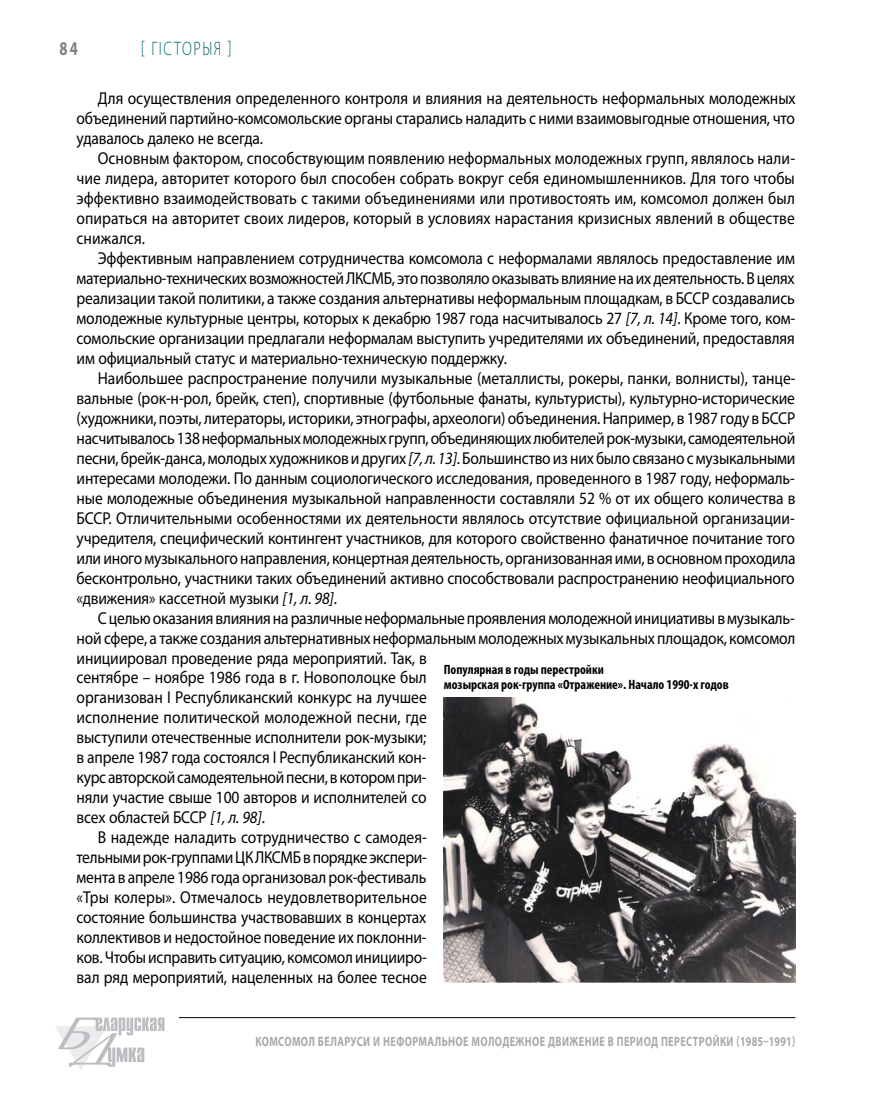
<style>
.page{position:relative;width:872px;height:1106px;background:#fff}
.page>*{position:absolute;margin:0;border:0;box-sizing:border-box;transform-origin:0 0}
.t1{font:300 19.5px "Myriad Pro";color:#00636d;scale:.75 1}
.t2{font:700 19.5px "Myriad Pro";color:#808285;scale:.75 1}
.t3{font:17.25px/20px "Myriad Pro";letter-spacing:-.01em;color:#000;text-align:justify;scale:.9 1}
.t4{font:700 13.5px "Myriad Pro";letter-spacing:.04em;color:#a7a9ac;scale:.75 1}
.t5{font:700 condensed 13.5px/15px "Myriad Pro";color:#000}
.s1{font-style:italic}
</style>
<div class="page">
<hr style="left:179px;top:1017px;width:616px;height:1px;background:#000">
<svg style="left:55px;top:1017px;width:109px;height:53px"></svg>
<img style="left:444px;top:697px;width:352px;height:285px">
<p class="t1" style="left:141px;top:38px;width:123px">[ Гісторыя ]</p>
<p class="t2" style="left:60px;top:36px;width:26px">84</p>
<p class="t3" style="left:77px;top:88px;width:800px;text-indent:21px">Для осуществления определенного контроля и влияния на деятельность неформальных молодежных объединений партийно-комсомольские органы старались наладить с ними взаимовыгодные отношения, что удавалось далеко не всегда.</p>
<p class="t3" style="left:77px;top:148px;width:800px;text-indent:21px">Основным фактором, способствующим появлению неформальных молодежных групп, являлось нали&shy;чие лидера, авторитет которого был способен собрать вокруг себя единомышленников. Для того чтобы эффективно взаимодействовать с такими объединениями или противостоять им, комсомол должен был опираться на авторитет своих лидеров, который в условиях нарастания кризисных явлений в обществе снижался.</p>
<p class="t3" style="left:77px;top:248px;width:800px;text-indent:21px">Эффективным направлением сотрудничества комсомола с неформалами являлось предоставление им материально-технических возможностей ЛКСМБ, это позволяло оказывать влияние на их деятельность. В целях реализации такой политики, а также создания альтернативы неформальным площадкам, в БССР создавались молодежные культурные центры, которых к декабрю 1987 года насчитывалось 27 <span class="s1">[7, л. 14]</span>. Кроме того, ком&shy;сомольские организации предлагали неформалам выступить учредителями их объединений, предоставляя им официальный статус и материально-техническую поддержку.</p>
<p class="t3" style="left:77px;top:368px;width:800px;text-indent:21px">Наибольшее распространение получили музыкальные (металлисты, рокеры, панки, волнисты), танце&shy;вальные (рок-н-рол, брейк, степ), спортивные (футбольные фанаты, культуристы), культурно-исторические (художники, поэты, литераторы, историки, этнографы, археологи) объединения. Например, в 1987 году в БССР насчитывалось 138 неформальных молодежных групп, объединяющих любителей рок-музыки, самодеятельной песни, брейк-данса, молодых художников и других <span class="s1">[7, л. 13]</span>. Большинство из них было связано с музыкальными интересами молодежи. По данным социологического исследования, проведенного в 1987 году, неформаль&shy;ные молодежные объединения музыкальной направленности составляли 52 % от их общего количества в БССР. Отличительными особенностями их деятельности являлось отсутствие официальной организации&shy;учредителя, специфический контингент участников, для которого свойственно фанатичное почитание того или иного музыкального направления, концертная деятельность, организованная ими, в основном проходила бесконтрольно, участники таких объединений активно способствовали распространению неофициального «движения» кассетной музыки <span class="s1">[1, л. 98]</span>.</p>
<p class="t3" style="left:98px;top:607px;width:776px">С целью оказания влияния на различные неформальные проявления молодежной инициативы в музыкаль-</p>
<p class="t3" style="left:77px;top:627px;width:800px">ной сфере, а также создания альтернативных неформальным молодежных музыкальных площадок, комсомол</p>
<p class="t3" style="left:77px;top:647px;width:391px">инициировал проведение ряда мероприятий. Так, в</p>
<p class="t3" style="left:77px;top:667px;width:390px">сентябре – ноябре 1986 года в г. Новополоцке был</p>
<p class="t3" style="left:77px;top:687px;width:390px">организован I Республиканский конкурс на лучшее</p>
<p class="t3" style="left:77px;top:707px;width:391px">исполнение политической молодежной песни, где</p>
<p class="t3" style="left:77px;top:727px;width:390px">выступили отечественные исполнители рок-музыки;</p>
<p class="t3" style="left:77px;top:747px;width:390px">в апреле 1987 года состоялся I Республиканский кон-</p>
<p class="t3" style="left:77px;top:767px;width:390px">курс авторской самодеятельной песни, в котором при-</p>
<p class="t3" style="left:77px;top:787px;width:390px">няли участие свыше 100 авторов и исполнителей со</p>
<p class="t3" style="left:77px;top:807px;width:211px">всех областей БССР <span class="s1">[1, л. 98]</span>.</p>
<p class="t3" style="left:98px;top:827px;width:367px">В надежде наладить сотрудничество с самодея-</p>
<p class="t3" style="left:77px;top:847px;width:391px">тельными рок-группами ЦК ЛКСМБ в порядке экспери-</p>
<p class="t3" style="left:77px;top:867px;width:390px">мента в апреле 1986 года организовал рок-фестиваль</p>
<p class="t3" style="left:77px;top:887px;width:390px">«Тры колеры». Отмечалось неудовлетворительное</p>
<p class="t3" style="left:77px;top:907px;width:390px">состояние большинства участвовавших в концертах</p>
<p class="t3" style="left:77px;top:927px;width:390px">коллективов и недостойное поведение их поклонни-</p>
<p class="t3" style="left:77px;top:947px;width:391px">ков. Чтобы исправить ситуацию, комсомол иницииро-</p>
<p class="t3" style="left:77px;top:967px;width:391px">вал ряд мероприятий, нацеленных на более тесное</p>
<p class="t5" style="left:444px;top:661px;width:286px">Популярная в годы перестройки<br>мозырская рок-группа «Отражение». Начало 1990-х годов</p>
<p class="t4" style="left:255px;top:1032px;width:721px">Комсомол Беларуси и неформальное молодежное движение в период перестройки (1985–1991)</p>
</div>
